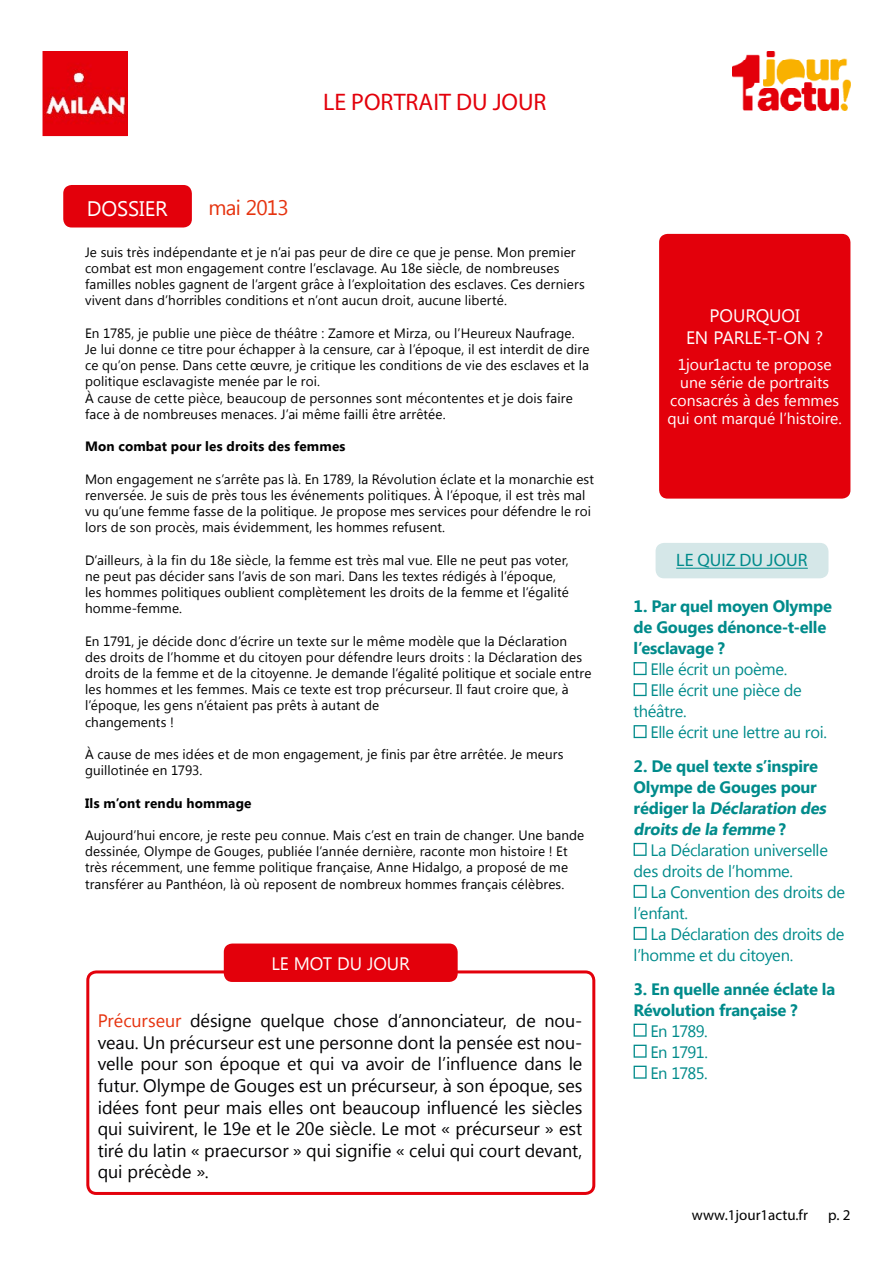
<style>
.page{position:relative;width:893px;height:1263px;background:#fff}
.page>*{position:absolute;margin:0;border:0;box-sizing:border-box;transform-origin:0 0}
.t1{font:24px "Myriad Pro";color:#e3000b}
.t2{font:21px "Myriad Pro";color:#e3000b}
.t3{font:21px "Microsoft New Tai Lue";color:#fff}
.t4{font:21px "Microsoft New Tai Lue";letter-spacing:-.035em;color:#e6330f}
.t5{font:21px "Myriad Pro";letter-spacing:.02em;color:#fff}
.t6{font:18px/21.6px "Microsoft New Tai Lue";letter-spacing:-.005em;color:#020203;text-align:justify}
.t7{font:18px/21.6px "Microsoft New Tai Lue";letter-spacing:-.005em;color:#fff}
.t8{font:18px "Myriad Pro";color:#008b8b}
.t9{font:16.5px/21px "Microsoft New Tai Lue";letter-spacing:-.02em;color:#008b8b}
.t10{font:700 16.5px/21px "Microsoft New Tai Lue";letter-spacing:-.015em;color:#008b8b}
.t11{font:15.75px/18px "Microsoft New Tai Lue";color:#fff;text-align:center}
.t12{font:15px "Myriad Pro";color:#000}
.t13{font:13.5px/16.2px "Microsoft New Tai Lue";letter-spacing:.01em;color:#000}
.t14{font:700 13.5px "Microsoft New Tai Lue";letter-spacing:.015em;color:#000}
.s1{color:#e6330f}
</style>
<div class="page">
<div style="left:86px;top:970px;width:509px;height:225px;border:3px solid #e3000b;border-radius:9px"></div>
<div style="left:656px;top:543px;width:172px;height:35px;background:#d5e7e8;border-radius:9px"></div>
<hr style="left:676px;top:568px;width:132px;height:1px;background:#008b8b">
<svg style="left:634px;top:662px;width:13px;height:13px"></svg>
<svg style="left:634px;top:683px;width:13px;height:13px"></svg>
<svg style="left:634px;top:725px;width:13px;height:13px"></svg>
<svg style="left:634px;top:843px;width:13px;height:13px"></svg>
<svg style="left:634px;top:885px;width:13px;height:13px"></svg>
<svg style="left:634px;top:927px;width:13px;height:13px"></svg>
<svg style="left:634px;top:1024px;width:13px;height:13px"></svg>
<svg style="left:634px;top:1045px;width:13px;height:13px"></svg>
<svg style="left:634px;top:1066px;width:13px;height:13px"></svg>
<div style="left:224px;top:943px;width:234px;height:39px;background:#e3000b;border-radius:9px"></div>
<div style="left:659px;top:234px;width:191px;height:265px;background:#e3000b;border-radius:9px"></div>
<div style="left:63px;top:185px;width:129px;height:42px;background:#e3000b;border-radius:9px"></div>
<img style="left:45px;top:53px;width:81px;height:81px">
<div style="left:43px;top:51px;width:85px;height:85px;border:1px solid #e3000b"></div>
<img style="left:733px;top:51px;width:117px;height:60px">
<h1 class="t1" style="left:323px;top:87px;width:225px">LE PORTRAIT DU JOUR</h1>
<h2 class="t3" style="left:87px;top:196px;width:27px">Dossier</h2>
<h2 class="t4" style="left:208px;top:195px;width:82px">mai 2013</h2>
<h2 class="t5" style="left:64px;top:200px;width:74px">FRANCE</h2>
<h2 class="t2" style="left:169px;top:200px;width:144px">25 octobre 2011</h2>
<p class="t13" style="left:85px;top:245px;width:501px">Je suis très indépendante et je n’ai pas peur de dire ce que je pense. Mon premier combat est mon engagement contre l’esclavage. Au 18e siècle, de nombreuses familles nobles gagnent de l’argent grâce à l’exploitation des esclaves. Ces derniers vivent dans d’horribles conditions et n’ont aucun droit, aucune liberté.</p>
<p class="t13" style="left:85px;top:326px;width:506px">En 1785, je publie une pièce de théâtre : Zamore et Mirza, ou l’Heureux Naufrage.<br>Je lui donne ce titre pour échapper à la censure, car à l’époque, il est interdit de dire ce qu’on pense. Dans cette œuvre, je critique les conditions de vie des esclaves et la politique esclavagiste menée par le roi.<br>À cause de cette pièce, beaucoup de personnes sont mécontentes et je dois faire face à de nombreuses menaces. J’ai même failli être arrêtée.</p>
<p class="t14" style="left:85px;top:439px;width:262px">Mon combat pour les droits des femmes</p>
<p class="t13" style="left:85px;top:472px;width:511px">Mon engagement ne s’arrête pas là. En 1789, la Révolution éclate et la monarchie est renversée. Je suis de près tous les événements politiques. À l’époque, il est très mal vu qu’une femme fasse de la politique. Je propose mes services pour défendre le roi lors de son procès, mais évidemment, les hommes refusent.</p>
<p class="t13" style="left:85px;top:553px;width:485px">D’ailleurs, à la fin du 18e siècle, la femme est très mal vue. Elle ne peut pas voter, ne peut pas décider sans l’avis de son mari. Dans les textes rédigés à l’époque, les hommes politiques oublient complètement les droits de la femme et l’égalité homme-femme.</p>
<p class="t13" style="left:85px;top:634px;width:508px">En 1791, je décide donc d’écrire un texte sur le même modèle que la Déclaration des droits de l’homme et du citoyen pour défendre leurs droits : la Déclaration des droits de la femme et de la citoyenne. Je demande l’égalité politique et sociale entre les hommes et les femmes. Mais ce texte est trop précurseur. Il faut croire que, à l’époque, les gens n’étaient pas prêts à autant de<br>changements !</p>
<p class="t13" style="left:85px;top:747px;width:480px">À cause de mes idées et de mon engagement, je finis par être arrêtée. Je meurs guillotinée en 1793.</p>
<p class="t14" style="left:85px;top:795px;width:168px">Ils m’ont rendu hommage</p>
<p class="t13" style="left:85px;top:828px;width:501px">Aujourd’hui encore, je reste peu connue. Mais c’est en train de changer. Une bande dessinée, Olympe de Gouges, publiée l’année dernière, raconte mon histoire ! Et très récemment, une femme politique française, Anne Hidalgo, a proposé de me transférer au Panthéon, là où reposent de nombreux hommes français célèbres.</p>
<h3 class="t7" style="left:271px;top:954px;width:36px">Le mot</h3>
<h3 class="t7" style="left:337px;top:954px;width:42px">du jour</h3>
<p class="t6" style="left:98px;top:1011px;width:486px"><span class="s1">Précurseur</span> désigne quelque chose d’annonciateur, de nou&shy;veau. Un précurseur est une personne dont la pensée est nou&shy;velle pour son époque et qui va avoir de l’influence dans le futur. Olympe de Gouges est un précurseur, à son époque, ses idées font peur mais elles ont beaucoup influencé les siècles qui suivirent, le 19e et le 20e siècle. Le mot « précurseur » est tiré du latin « praecursor » qui signifie « celui qui court devant, qui précède ».</p>
<h3 class="t7" style="left:686px;top:306px;width:115px;text-indent:23px">POURQUOI<br>EN PARLE-t-on</h3>
<h3 class="t7" style="left:815px;top:328px;width:10px">?</h3>
<p class="t11" style="left:667px;top:357px;width:176px">1jour1actu te propose une série de portraits consacrés à des femmes qui ont marqué l’histoire.</p>
<h3 class="t8" style="left:676px;top:549px;width:133px">le quiz du jour</h3>
<p class="t10" style="left:634px;top:597px;width:200px">1. Par quel moyen Olympe de Gouges dénonce-t-elle l’esclavage ?</p>
<p class="t9" style="left:650px;top:660px;width:138px">Elle écrit un poème.</p>
<p class="t9" style="left:650px;top:681px;width:153px">Elle écrit une pièce de</p>
<p class="t9" style="left:634px;top:702px;width:55px">théâtre.</p>
<p class="t9" style="left:650px;top:723px;width:178px">Elle écrit une lettre au roi.</p>
<p class="t10" style="left:634px;top:757px;width:197px">2. De quel texte s’inspire<br>Olympe de Gouges pour ré d i g e r l a Déclaration des droits de la femme ?</p>
<p class="t9" style="left:634px;top:841px;width:196px;text-indent:17px">La Déclaration universelle des droits de l’homme.</p>
<p class="t9" style="left:634px;top:883px;width:213px;text-indent:17px">La Convention des droits de l’enfant.</p>
<p class="t9" style="left:634px;top:925px;width:212px;text-indent:17px">La Déclaration des droits de l’homme et du citoyen.</p>
<p class="t10" style="left:634px;top:980px;width:203px">3. En quelle année éclate la<br>Révolution française ?</p>
<p class="t9" style="left:650px;top:1022px;width:59px;text-align:justify">En 1789.<br>En 1791.<br>En 1785.</p>
<p class="t12" style="left:692px;top:1206px;width:118px">www.1jour1actu.fr</p>
<p class="t12" style="left:828px;top:1206px;width:24px">p. 2</p>
</div>
